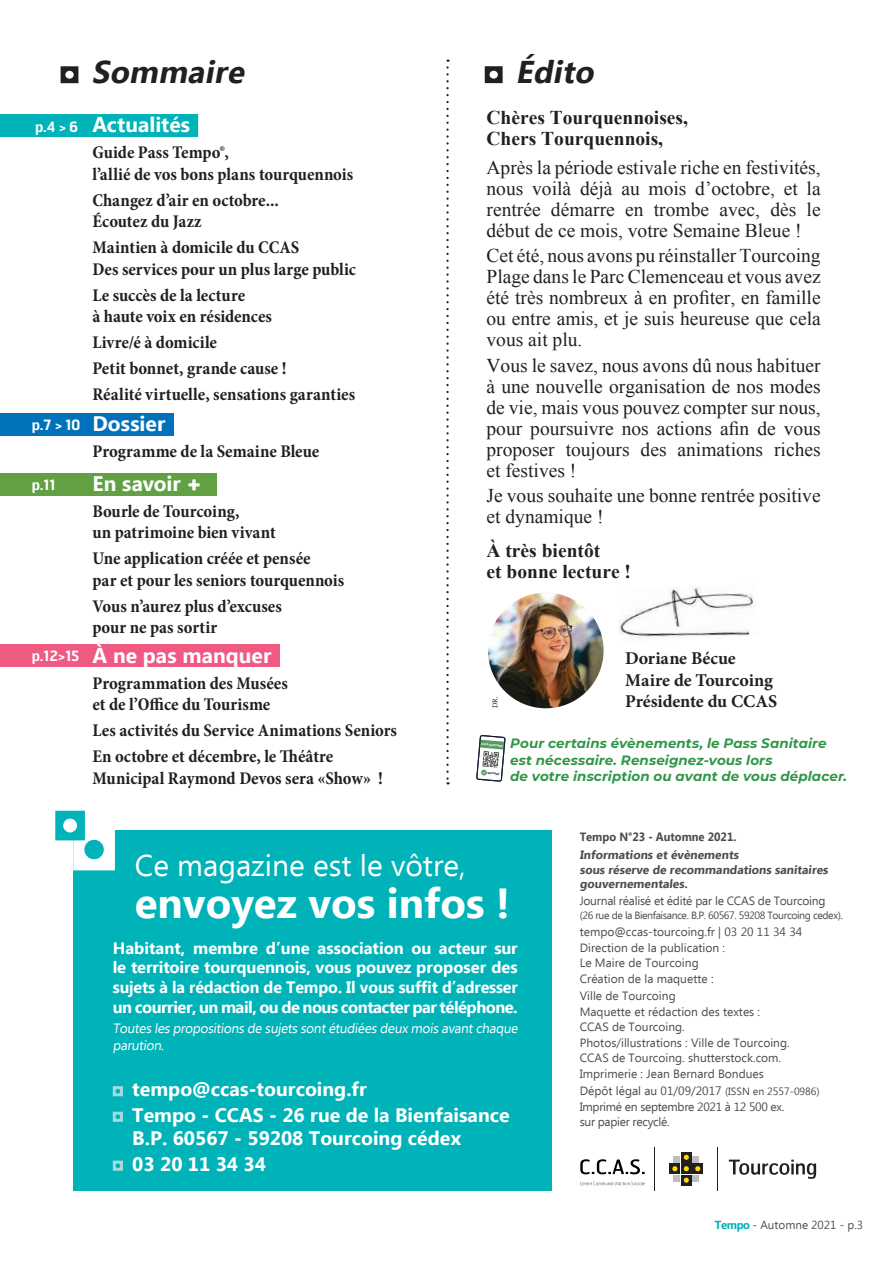
<style>
.page{position:relative;width:893px;height:1263px;background:#fff}
.page>*{position:absolute;margin:0;border:0;box-sizing:border-box;transform-origin:0 0}
.t1{font:700 42px "Ebrima";color:#fff}
.t2{font:italic 700 31.5px "Ebrima";color:#231f20}
.t3{font:30px "Ebrima";color:#fff}
.t4{font:700 21px "Ebrima";color:#fff}
.t5{font:19.5px/21px "Times New Roman";color:#231f20;text-align:justify}
.t6{font:700 19.5px/23.4px "Ebrima";color:#fff}
.t7{font:700 19.5px/21px "Times New Roman";color:#231f20}
.t8{font:700 condensed 18px/21.6px "Minion Pro";color:#231f20}
.t9{font:700 18px "Minion Pro";letter-spacing:-.005em;color:#231f20}
.t10{font:700 16.5px/19.8px "Ebrima";letter-spacing:-.03em;color:#fff;text-align:justify}
.t11{font:600 14.25px "Hermes FB";letter-spacing:-.01em;color:#fff}
.Offre_Gourmand{font:italic 700 13.5px/16.2px "Montserrat";letter-spacing:.005em;color:#309647}
.t12{font:13.5px/16.2px "Ebrima";color:#fff}
.t13{font:12px/14.4px "Ebrima";color:#4b4c4d}
.t14{font:700 12px/14.4px "Ebrima";color:#4b4c4d}
.t15{font:12px/14.4px "Ebrima";letter-spacing:-.025em;color:#4b4c4d}
.t16{font:12px "Ebrima";letter-spacing:-.02em;color:#4b4c4d;scale:.93 1}
.t17{font:700 12px "Ebrima";color:#4b4c4d;scale:.93 1}
.t18{font:11.7px "Ebrima";color:#4e4f50}
.t19{font:10.5px "Ebrima";letter-spacing:-.04em;color:#4b4c4d}
.t20{font:7.5px "Minion Pro";color:#231f20}
.t21{font:700 2.7px "Helvetica Neue LT Std";color:#fff}
.t22{font:700 2.7px "Helvetica Neue LT Std";color:#111416}
.s1{font-size:12px}
.s2{font-size:10.5px}
.s3{font-weight:700;color:#00b3b8}
</style>
<div class="page">
<hr style="left:717px;top:1147px;width:1px;height:43px;background:#231f20">
<hr style="left:655px;top:1147px;width:1px;height:43px;background:#231f20">
<div style="left:681px;top:1152px;width:10px;height:10px;background:#231f20"></div>
<div style="left:693px;top:1164px;width:10px;height:10px;background:#231f20"></div>
<div style="left:670px;top:1164px;width:10px;height:10px;background:#231f20"></div>
<div style="left:681px;top:1175px;width:10px;height:10px;background:#231f20"></div>
<svg style="left:672px;top:1155px;width:28px;height:28px"></svg>
<svg style="left:729px;top:1159px;width:87px;height:20px"></svg>
<svg style="left:580px;top:1159px;width:65px;height:15px"></svg>
<svg style="left:580px;top:1182px;width:65px;height:3px"></svg>
<svg style="left:61px;top:66px;width:17px;height:17px"></svg>
<div style="left:0;top:413px;width:174px;height:23px;background:#0072bc"></div>
<div style="left:0;top:114px;width:198px;height:23px;background:#00b3b8"></div>
<div style="left:0;top:473px;width:217px;height:22px;background:#61a144"></div>
<div style="left:0;top:644px;width:279px;height:23px;background:#f05982"></div>
<svg style="left:485px;top:66px;width:18px;height:17px"></svg>
<svg style="left:446px;top:60px;width:3px;height:724px"></svg>
<div style="left:74px;top:830px;width:478px;height:361px;background:#00b3b8"></div>
<svg style="left:55px;top:811px;width:60px;height:59px"></svg>
<svg style="left:113px;top:1086px;width:10px;height:10px"></svg>
<svg style="left:113px;top:1112px;width:10px;height:10px"></svg>
<svg style="left:113px;top:1160px;width:10px;height:11px"></svg>
<img style="left:488px;top:593px;width:116px;height:115px;border-radius:58px">
<img style="left:619px;top:587px;width:135px;height:50px">
<svg style="left:476px;top:735px;width:29px;height:47px"></svg>
<p class="t2" style="left:91px;top:48px;width:163px">Sommaire</p>
<p class="t11" style="left:35px;top:117px;width:45px">p.4 &gt; 6</p>
<p class="t11" style="left:32px;top:415px;width:50px">p.7 &gt; 10</p>
<p class="t11" style="left:32px;top:475px;width:25px">p.11</p>
<p class="t11" style="left:32px;top:647px;width:49px">p.12&gt;15</p>
<p class="t4" style="left:92px;top:109px;width:99px">Actualités</p>
<p class="t8" style="left:92px;top:142px;width:262px">Guide Pass Tempo®,<br>l’allié de vos bons plans tourquennois</p>
<p class="t8" style="left:92px;top:189px;width:188px">Changez d’air en octobre...<br>Écoutez du Jazz</p>
<p class="t8" style="left:92px;top:237px;width:265px">Maintien à domicile du CCAS<br>Des services pour un plus large public</p>
<p class="t8" style="left:92px;top:284px;width:181px">Le succès de la lecture<br>à haute voix en résidences</p>
<p class="t8" style="left:92px;top:331px;width:126px">Livre/é à domicile</p>
<p class="t8" style="left:92px;top:357px;width:196px">Petit bonnet, grande cause !</p>
<p class="t8" style="left:92px;top:383px;width:264px">Réalité virtuelle, sensations garanties</p>
<p class="t4" style="left:92px;top:408px;width:74px">Dossier</p>
<p class="t8" style="left:92px;top:441px;width:228px">Programme de la Semaine Bleue</p>
<p class="t4" style="left:92px;top:468px;width:110px">En savoir +</p>
<p class="t8" style="left:92px;top:500px;width:185px">Bourle de Tourcoing,<br>un patrimoine bien vivant</p>
<p class="t8" style="left:92px;top:548px;width:253px">Une application créée et pensée<br>par et pour les seniors tourquennois</p>
<p class="t8" style="left:92px;top:595px;width:191px">Vous n’aurez plus d’excuses pour ne pas sortir</p>
<p class="t4" style="left:92px;top:640px;width:180px">À ne pas manquer</p>
<p class="t8" style="left:92px;top:672px;width:197px">Programmation des Musées et de l’Office du Tourisme</p>
<p class="t8" style="left:92px;top:719px;width:306px">Les activités du Service Animations Seniors</p>
<p class="t8" style="left:92px;top:745px;width:292px">En octobre et décembre, le Théâtre<br>Municipal Raymond Devos sera «Show» !</p>
<p class="t2" style="left:516px;top:48px;width:88px">Édito</p>
<p class="t7" style="left:486px;top:106px;width:203px">Chères Tourquennoises,<br>Chers Tourquennois,</p>
<p class="t5" style="left:486px;top:157px;width:336px">Après la période estivale riche en festivités, nous voilà déjà au mois d’octobre, et la rentrée démarre en trombe avec, dès le début de ce mois, votre Semaine Bleue !</p>
<p class="t5" style="left:486px;top:245px;width:336px">Cet été, nous avons pu réinstaller Tourcoing Plage dans le Parc Clemenceau et vous avez été très nombreux à en profiter, en famille ou entre amis, et je suis heureuse que cela vous ait plu.</p>
<p class="t5" style="left:486px;top:354px;width:336px">Vous le savez, nous avons dû nous habituer à une nouvelle organisation de nos modes de vie, mais vous pouvez compter sur nous, pour poursuivre nos actions afin de vous proposer toujours des animations riches et festives !</p>
<p class="t5" style="left:486px;top:484px;width:336px">Je vous souhaite une bonne rentrée positive et dynamique !</p>
<p class="t7" style="left:486px;top:539px;width:146px">À très bientôt<br>et bonne lecture !</p>
<p class="t20" style="left:490px;top:708px;width:13px;rotate:-90deg">DR.</p>
<p class="t9" style="left:625px;top:646px;width:112px">Doriane Bécue</p>
<p class="t9" style="left:625px;top:667px;width:150px">Maire de Tourcoing</p>
<p class="t9" style="left:625px;top:689px;width:154px">Présidente du CCAS</p>
<p class="Offre_Gourmand" style="left:510px;top:735px;width:338px">Pour certains évènements, le Pass Sanitaire est nécessaire. Renseignez-vous lors<br>de votre inscription ou avant de vous déplacer.</p>
<p class="t21" style="left:481px;top:742px;width:23px;rotate:5deg">PASS SANITAIRE</p>
<p class="t22" style="left:488px;top:771px;width:13px;rotate:5deg">VACCINÉ</p>
<p class="t3" style="left:135px;top:844px;width:332px">Ce magazine est le vôtre,</p>
<p class="t1" style="left:135px;top:872px;width:376px">envoyez vos infos !</p>
<p class="t10" style="left:113px;top:938px;width:406px">Habitant, membre d’une association ou acteur sur le territoire tourquennois, vous pouvez proposer des sujets à la rédaction de Tempo. Il vous suffit d’adresser un courrier, un mail, ou de nous contacter par téléphone.</p>
<p class="t12" style="left:113px;top:1021px;width:409px">Toutes les propositions de sujets sontétudiées deux mois avantchaque parution.</p>
<p class="t6" style="left:132px;top:1079px;width:236px">tempo@ccas-tourcoing.fr</p>
<p class="t6" style="left:132px;top:1104px;width:379px">Tempo - CCAS - 26 rue de la Bienfaisance<br>B.P. 60567 - 59208 Tourcoing cédex</p>
<p class="t6" style="left:132px;top:1153px;width:135px">03 20 11 34 34</p>
<p class="t17" style="left:580px;top:828px;width:170px">Tempo N°23 - Automne 2021.</p>
<p class="t14" style="left:580px;top:849px;width:252px">Informations et évènements<br>sous réserve de recommandations sanitaires gouvernementales.</p>
<p class="t16" style="left:580px;top:892px;width:266px">Journal réalisé et édité par le CCAS de Tourcoing</p>
<p class="t19" style="left:580px;top:908px;width:265px">(26 rue de la Bienfaisance. B.P. 60567. 59208 Tourcoing cedex)<span class="s1">.</span></p>
<p class="t13" style="left:580px;top:925px;width:224px">tempo@ccas-tourcoing.fr | 03 20 11 34 34</p>
<p class="t13" style="left:580px;top:941px;width:147px">Direction de la publication :<br>Le Maire de Tourcoing</p>
<p class="t13" style="left:580px;top:972px;width:135px">Création de la maquette :</p>
<p class="t13" style="left:580px;top:989px;width:97px">Ville de Tourcoing</p>
<p class="t13" style="left:580px;top:1005px;width:182px">Maquette et rédaction des textes :<br>CCAS de Tourcoing.</p>
<p class="t13" style="left:580px;top:1036px;width:212px">Photos/illustrations : Ville de Tourcoing.<br>CCAS de Tourcoing. shutterstock.com.</p>
<p class="t13" style="left:580px;top:1067px;width:186px">Imprimerie : Jean Bernard Bondues</p>
<p class="t13" style="left:580px;top:1084px;width:242px">Dépôt légal au 01/09/2017 <span class="s2">(ISSN en 2557-0986)</span></p>
<p class="t15" style="left:580px;top:1100px;width:206px">Imprimé en septembre 2021 à 12 500 ex. sur papier recyclé.</p>
<p class="t18" style="left:715px;top:1216px;width:150px"><span class="s3">Tempo</span> - Automne 2021 - p.3</p>
</div>
